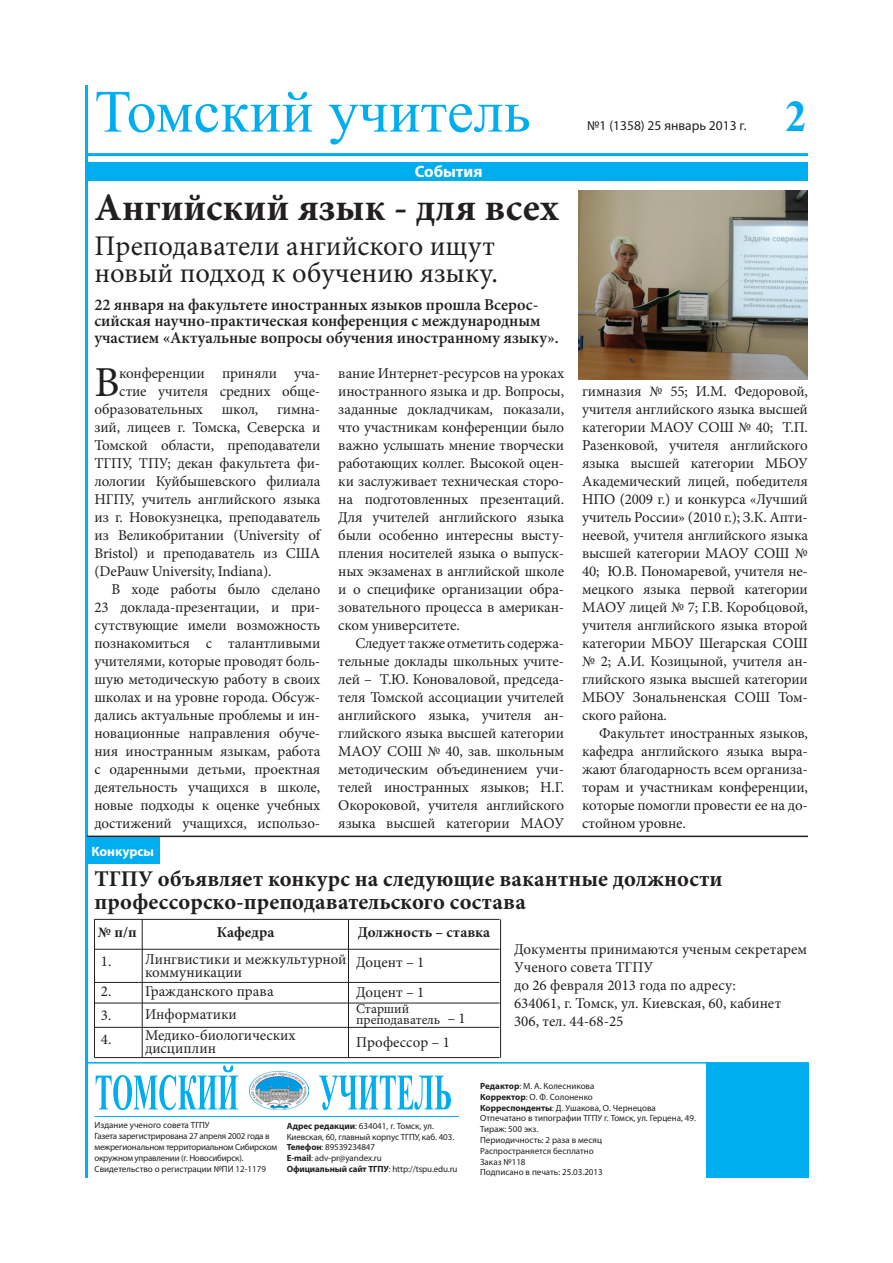
<style>
.page{position:relative;width:893px;height:1263px;background:#fff}
.page>*{position:absolute;margin:0;border:0;box-sizing:border-box;transform-origin:0 0}
.t1{font:60px "Times New Roman";color:#00aeef}
.t2{font:700 43.5px "Times New Roman";color:#00aeef}
.t3{font:42.75px "Minion Pro";color:#231f20}
.t4{font:700 39px "Minion Pro";color:#231f20}
.t5{font:28.5px/27px "Minion Pro";color:#231f20}
.t6{font:700 22.5px/22.5px "Minion Pro";color:#231f20}
.t7{font:600 16.5px/16.5px "Minion Pro";letter-spacing:-.005em;color:#231f20}
.t8{font:700 16.5px "Myriad Pro";color:#fff}
.t9{font:15px/18px "Minion Pro";letter-spacing:-.01em;color:#231f20;text-align:justify}
.t10{font:700 15px "Minion Pro";letter-spacing:.005em;color:#231f20}
.t11{font:15px "Minion Pro";letter-spacing:.01em;color:#231f20}
.t12{font:13.5px "Myriad Pro";color:#231f20}
.t13{font:13.5px "Minion Pro";color:#231f20}
.t14{font:700 13.5px "Myriad Pro";color:#fff}
.t15{font:9px/10.8px "Myriad Pro";letter-spacing:-.005em;color:#231f20}
.t16{font:9px/10.8px "Myriad Pro";letter-spacing:-.025em;color:#231f20}
.t17{font:700 9px "Myriad Pro";letter-spacing:-.01em;color:#231f20}
.s1{font-weight:700}
.s2{font-weight:400}
</style>
<div class="page">
<hr style="left:85px;top:1062px;width:724px;height:1px;background:#00aeef">
<svg style="left:96px;top:1065px;width:355px;height:45px"></svg>
<img style="left:250px;top:1072px;width:58px;height:38px">
<div style="left:706px;top:1063px;width:103px;height:115px;background:#00aeef"></div>
<hr style="left:85px;top:85px;width:3px;height:1093px;background:#00aeef">
<hr style="left:88px;top:153px;width:720px;height:3px;background:#00aeef">
<hr style="left:94px;top:1116px;width:365px;height:1px;background:#00aeef">
<div style="left:85px;top:162px;width:723px;height:18px;background:#00aeef"></div>
<hr style="left:87px;top:836px;width:721px;height:1px;background:#231f20">
<div style="left:87px;top:837px;width:72px;height:27px;background:#00aeef"></div>
<hr style="left:94px;top:949px;width:406px;height:1px;background:#231f20">
<hr style="left:94px;top:982px;width:406px;height:1px;background:#231f20">
<hr style="left:94px;top:919px;width:406px;height:1px;background:#231f20">
<hr style="left:94px;top:1003px;width:406px;height:1px;background:#231f20">
<hr style="left:94px;top:919px;width:1px;height:138px;background:#231f20">
<hr style="left:500px;top:919px;width:1px;height:139px;background:#231f20">
<hr style="left:348px;top:919px;width:1px;height:138px;background:#231f20">
<hr style="left:142px;top:919px;width:1px;height:138px;background:#231f20">
<img style="left:578px;top:191px;width:230px;height:188px">
<hr style="left:94px;top:1027px;width:405px;height:1px;background:#231f20">
<hr style="left:94px;top:1057px;width:406px;height:1px;background:#231f20">
<p class="t1" style="left:94px;top:71px;width:438px">Томский учитель</p>
<p class="t8" style="left:415px;top:160px;width:69px">События</p>
<p class="t4" style="left:94px;top:180px;width:466px">Ангийский язык - для всех</p>
<p class="t5" style="left:95px;top:232px;width:405px">Преподаватели ангийского ищут новый подход к обучению языку.</p>
<p class="t7" style="left:94px;top:296px;width:466px">22 января на факультете иностранных языков прошла Всерос&shy;сийская научно-практическая конференция с международным участием «Актуальные вопросы обучения иностранному языку».</p>
<p class="t3" style="left:94px;top:354px;width:27px">В</p>
<p class="t9" style="left:119px;top:364px;width:203px">конференции приняли уча-</p>
<p class="t9" style="left:119px;top:382px;width:203px">стие учителя средних обще-</p>
<p class="t9" style="left:94px;top:400px;width:110px">образовательных</p>
<p class="t9" style="left:222px;top:400px;width:38px">школ,</p>
<p class="t9" style="left:94px;top:400px;width:227px;text-indent:183px">гимна&shy;зий, лицеев г. Томска, Северска и Томской области, преподаватели ТГПУ, ТПУ; декан факультета фи&shy;лологии Куйбышевского филиала НГПУ, учитель английского языка из г. Новокузнецка, преподаватель из Великобритании (University of Bristol) и преподаватель из США (DePauw University, Indiana).</p>
<p class="t9" style="left:94px;top:580px;width:227px;text-indent:17px">В ходе работы было сделано 23 доклада-презентации, и при&shy;сутствующие имели возможность познакомиться с талантливыми учителями, которые проводят боль&shy;шую методическую работу в своих школах и на уровне города. Обсуж&shy;дались актуальные проблемы и ин&shy;новационные направления обуче&shy;ния иностранным языкам, работа с одаренными детьми, проектная деятельность учащихся в школе, новые подходы к оценке учебных достижений учащихся, использо-</p>
<p class="t9" style="left:338px;top:364px;width:227px">вание Интернет-ресурсов на уроках иностранного языка и др. Вопросы, заданные докладчикам, показали, что участникам конференции было важно услышать мнение творчески работающих коллег. Высокой оцен&shy;ки заслуживает техническая сторо&shy;на подготовленных презентаций.<br>Для учителей английского языка были особенно интересны высту&shy;пления носителей языка о выпуск&shy;ных экзаменах в английской школе и о специфике организации обра&shy;зовательного процесса в американ&shy;ском университете.</p>
<p class="t9" style="left:338px;top:634px;width:227px;text-indent:17px">Следует также отметить содержа&shy;тельные доклады школьных учите&shy;лей – Т.Ю. Коноваловой, председа&shy;теля Томской ассоциации учителей английского языка, учителя ан&shy;глийского языка высшей категории МАОУ СОШ № 40, зав. школьным методическим объединением учи&shy;телей иностранных языков; Н.Г.<br>Окороковой, учителя английского языка высшей категории МАОУ</p>
<p class="t12" style="left:587px;top:117px;width:161px">№1 (1358) 25 январь 2013 г.</p>
<p class="t2" style="left:785px;top:87px;width:23px">2</p>
<p class="t9" style="left:582px;top:382px;width:227px">гимназия № 55; И.М. Федоровой, учителя английского языка высшей категории МАОУ СОШ № 40; Т.П.<br>Разенковой, учителя английского языка высшей категории МБОУ Академический лицей, победителя НПО (2009 г.) и конкурса «Лучший учитель России» (2010 г.); З.К. Апти&shy;неевой, учителя английского языка высшей категории МАОУ СОШ № 40; Ю.В. Пономаревой, учителя не&shy;мецкого языка первой категории МАОУ лицей № 7; Г.В. Коробцовой, учителя английского языка второй категории МБОУ Шегарская СОШ № 2; А.И. Козицыной, учителя ан&shy;глийского языка высшей категории МБОУ Зональненская СОШ Том&shy;ского района.</p>
<p class="t9" style="left:582px;top:724px;width:227px;text-indent:17px">Факультет иностранных языков, кафедра английского языка выра&shy;жают благодарность всем организа&shy;торам и участникам конференции, которые помогли провести ее на до&shy;стойном уровне.</p>
<p class="t14" style="left:91px;top:842px;width:64px">Конкурсы</p>
<p class="t6" style="left:94px;top:867px;width:630px">ТГПУ объявляет конкурс на следующие вакантные должности профессорско-преподавательского состава</p>
<p class="t10" style="left:98px;top:921px;width:40px">№ п/п</p>
<p class="t10" style="left:217px;top:921px;width:59px">Кафедра</p>
<p class="t10" style="left:358px;top:921px;width:134px">Должность – ставка</p>
<p class="t9" style="left:101px;top:952px;width:12px">1.</p>
<p class="t9" style="left:101px;top:982px;width:12px">2.</p>
<p class="t9" style="left:145px;top:950px;width:203px">Лингвистики и межкультурной</p>
<p class="t9" style="left:356px;top:953px;width:70px">Доцент – 1</p>
<p class="t9" style="left:145px;top:963px;width:99px">коммуникации</p>
<p class="t9" style="left:356px;top:983px;width:70px">Доцент – 1</p>
<p class="t9" style="left:145px;top:982px;width:130px">Гражданского права</p>
<p class="t9" style="left:101px;top:1006px;width:12px">3.</p>
<p class="t9" style="left:101px;top:1030px;width:12px">4.</p>
<p class="t9" style="left:145px;top:1005px;width:93px">Информатики</p>
<p class="t9" style="left:145px;top:1028px;width:152px;line-height:13.5px">Медико-биологических дисциплин</p>
<p class="t13" style="left:356px;top:1000px;width:55px">Старший</p>
<p class="t13" style="left:356px;top:1010px;width:86px">преподаватель</p>
<p class="t11" style="left:356px;top:1032px;width:95px">Профессор – 1</p>
<p class="t9" style="left:447px;top:1009px;width:20px">– 1</p>
<p class="t9" style="left:514px;top:940px;width:295px">Документы принимаются ученым секретарем<br>Ученого совета ТГПУ</p>
<p class="t9" style="left:514px;top:976px;width:223px">до 26 февраля 2013 года по адресу:</p>
<p class="t9" style="left:514px;top:994px;width:269px">634061, г. Томск, ул. Киевская, 60, кабинет<br>306, тел. 44-68-25</p>
<p class="t15" style="left:94px;top:1120px;width:117px">Издание ученого совета ТГПУ</p>
<p class="t16" style="left:94px;top:1131px;width:184px">Газета зарегистрирована 27 апреля 2002 года в межрегиональном территориальном Сибирском окружном управлении (г. Новосибирск).</p>
<p class="t15" style="left:94px;top:1163px;width:173px">Свидетельство о регистрации №ПИ 12-1179</p>
<p class="t15" style="left:287px;top:1120px;width:169px"><span class="s1">Адрес редакции</span>: 634041, г. Томск, ул.<br>Киевская, 60, главный корпус ТГПУ, каб. 403.</p>
<p class="t15" style="left:287px;top:1142px;width:90px"><span class="s1">Телефон</span>: 89539234847</p>
<p class="t15" style="left:287px;top:1152px;width:97px"><span class="s1">E-mail</span>: adv-pr@yandex.ru</p>
<p class="t17" style="left:287px;top:1163px;width:172px">Официальный сайт ТГПУ<span class="s2">: http://tspu.edu.ru</span></p>
<p class="t15" style="left:480px;top:1080px;width:116px"><span class="s1">Редактор</span>: М. А. Колесникова</p>
<p class="t15" style="left:480px;top:1091px;width:114px"><span class="s1">Корректор</span>: О. Ф. Солоненко</p>
<p class="t15" style="left:480px;top:1102px;width:177px"><span class="s1">Корреспонденты</span>: Д. Ушакова, О. Чернецова</p>
<p class="t15" style="left:480px;top:1113px;width:217px">Отпечатано в типографии ТГПУ г. Томск, ул. Герцена, 49.</p>
<p class="t15" style="left:480px;top:1123px;width:60px">Тираж: 500 экз.</p>
<p class="t15" style="left:480px;top:1134px;width:123px">Периодичность: 2 раза в месяц</p>
<p class="t15" style="left:480px;top:1145px;width:115px">Распространяется бесплатно</p>
<p class="t15" style="left:480px;top:1156px;width:47px">Заказ №118</p>
<p class="t15" style="left:480px;top:1167px;width:124px">Подписано в печать: 25.03.2013</p>
</div>
